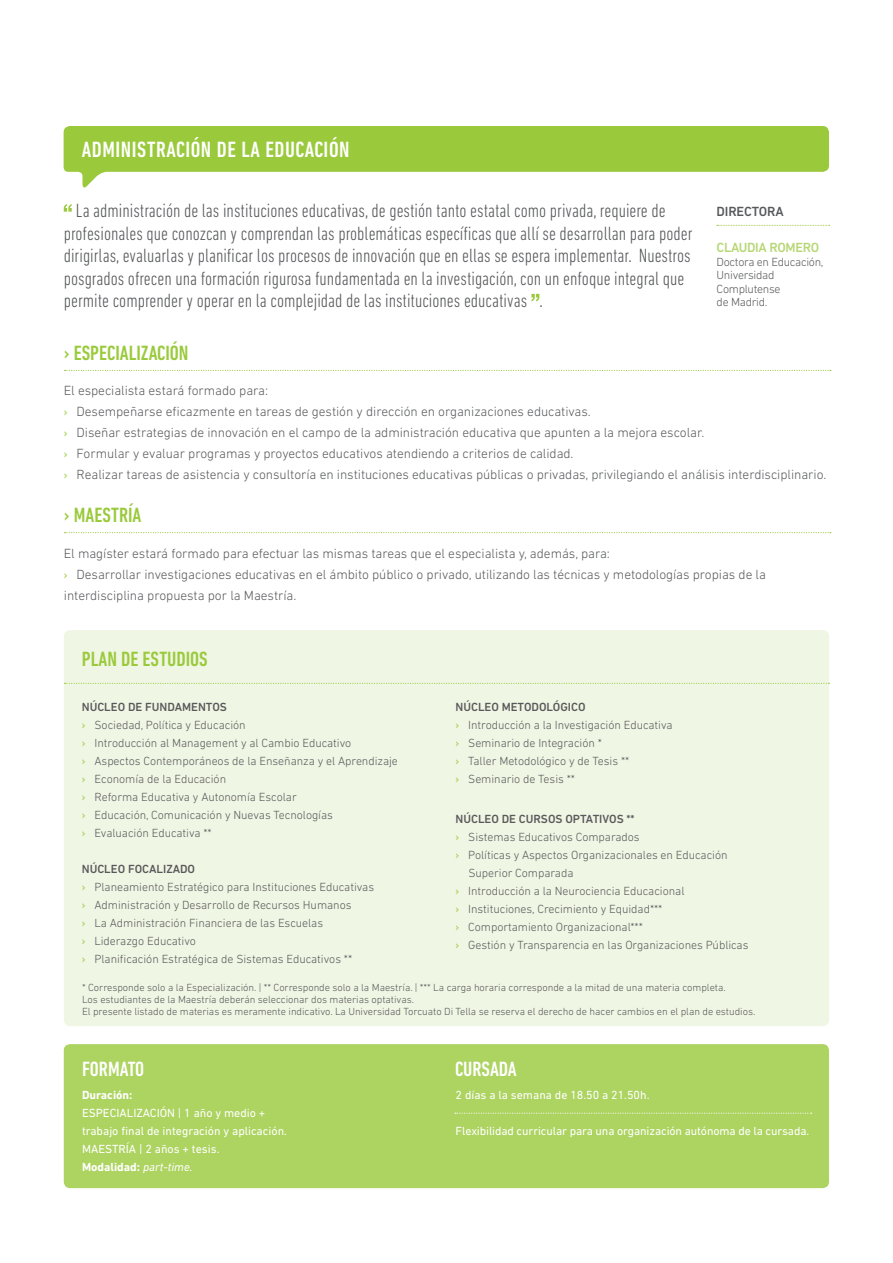
<style>
.page{position:relative;width:893px;height:1263px;background:#fff}
.page>*{position:absolute;margin:0;border:0;box-sizing:border-box;transform-origin:0 0}
.t1{font:500 condensed 22.5px "DIN Next LT Pro";letter-spacing:.025em;color:#fff}
.t2{font:500 condensed 21px "DIN Next LT Pro";color:#9aca3c}
.t3{font:500 condensed 21px "DIN Next LT Pro";color:#fff}
.t4{font:300 condensed 19.5px/22.5px "DIN Next LT Pro";color:#58595b}
.t5{font:300 13.5px/21px "DIN Next LT Pro";letter-spacing:-.005em;color:#58595b}
.t6{font:500 13.5px "DIN Next LT Pro";letter-spacing:-.025em;color:#b7d776}
.t7{font:500 13.5px "DIN Next LT Pro";letter-spacing:-.005em;color:#58595b}
.t8{font:300 12px/18px "DIN Next LT Pro";letter-spacing:-.005em;color:#58595b}
.t9{font:12px/18px "DIN Next LT Pro";color:#fff}
.t10{font:300 12px/13.5px "DIN Next LT Pro";letter-spacing:-.025em;color:#58595b}
.t11{font:500 12px "DIN Next LT Pro";color:#58595b}
.t12{font:700 12px "DIN Next LT Pro";color:#fff}
.t13{font:300 10.5px/12px "DIN Next LT Pro";letter-spacing:-.005em;color:#58595b}
.s1{font-weight:500;font-size:12px;color:#add361}
.s2{font-weight:500}
.s3{font-weight:500;color:#add361}
.s4{font-weight:700}
.s5{font-style:italic}
</style>
<div class="page">
<svg style="left:65px;top:370px;width:766px;height:1px"></svg>
<div style="left:64px;top:630px;width:765px;height:396px;background:#f0f6e4;border-radius:6px"></div>
<svg style="left:65px;top:683px;width:764px;height:1px"></svg>
<svg style="left:64px;top:204px;width:8px;height:8px"></svg>
<svg style="left:531px;top:294px;width:8px;height:7px"></svg>
<svg style="left:717px;top:225px;width:113px;height:1px"></svg>
<svg style="left:65px;top:532px;width:766px;height:1px"></svg>
<div style="left:64px;top:1044px;width:765px;height:144px;background:#add361;border-radius:6px"></div>
<svg style="left:64px;top:126px;width:765px;height:62px;fill:#9aca3c"></svg>
<svg style="left:455px;top:1112px;width:357px;height:2px"></svg>
<h1 class="t1" style="left:82px;top:136px;width:269px">ADMINISTRACIÓN DE LA EDUCACIÓN</h1>
<p class="t4" style="left:64px;top:199px;width:630px;text-indent:12px">La administración de las instituciones educativas, de gestión tanto estatal como privada, requiere de profesionales que conozcan y comprendan las problemáticas específicas que allí se desarrollan para poder dirigirlas, evaluarlas y planificar los procesos de innovación que en ellas se espera implementar. Nuestros posgrados ofrecen una formación rigurosa fundamentada en la investigación, con un enfoque integral que permite comprender y operar en la complejidad de las instituciones educativas .</p>
<p class="t7" style="left:716px;top:204px;width:69px">DIRECTORA</p>
<p class="t6" style="left:717px;top:240px;width:104px">CLAUDIA ROMERO</p>
<p class="t10" style="left:717px;top:255px;width:108px">Doctora en Educación,<br>Universidad<br>Complutense<br>de Madrid.</p>
<h2 class="t2" style="left:64px;top:341px;width:126px">› ESPECIALIZACIÓN</h2>
<p class="t5" style="left:64px;top:380px;width:764px">El especialista estará formado para:<br><span class="s1">›</span> Desempeñarse eficazmente en tareas de gestión y dirección en organizaciones educativas.<br><span class="s1">›</span> Diseñar estrategias de innovación en el campo de la administración educativa que apunten a la mejora escolar.<br><span class="s1">›</span> Formular y evaluar programas y proyectos educativos atendiendo a criterios de calidad.<br><span class="s1">›</span> Realizar tareas de asistencia y consultoría en instituciones educativas públicas o privadas, privilegiando el análisis interdisciplinario.</p>
<h2 class="t2" style="left:64px;top:503px;width:79px">› MAESTRÍA</h2>
<p class="t5" style="left:64px;top:542px;width:704px">El magíster estará formado para efectuar las mismas tareas que el especialista y, además, para:<br><span class="s1">›</span> Desarrollar investigaciones educativas en el ámbito público o privado, utilizando las técnicas y metodologías propias de la interdisciplina propuesta por la Maestría.</p>
<h2 class="t2" style="left:82px;top:647px;width:127px">PLAN DE ESTUDIOS</h2>
<p class="t8" style="left:82px;top:698px;width:318px"><span class="s2">NÚCLEO DE FUNDAMENTOS<br></span><span class="s3">›</span> Sociedad, Política y Educación<br><span class="s3">›</span> Introducción al Management y al Cambio Educativo<br><span class="s3">›</span> Aspectos Contemporáneos de la Enseñanza y el Aprendizaje <span class="s3">›</span> Economía de la Educación<br><span class="s3">›</span> Reforma Educativa y Autonomía Escolar<br><span class="s3">›</span> Educación, Comunicación y Nuevas Tecnologías<br><span class="s3">›</span> Evaluación Educativa **</p>
<p class="t8" style="left:82px;top:860px;width:294px"><span class="s2">NÚCLEO FOCALIZADO<br></span><span class="s3">›</span> Planeamiento Estratégico para Instituciones Educativas <span class="s3">›</span> Administración y Desarrollo de Recursos Humanos<br><span class="s3">›</span> La Administración Financiera de las Escuelas<br><span class="s3">›</span> Liderazgo Educativo<br><span class="s3">›</span> Planificación Estratégica de Sistemas Educativos **</p>
<p class="t8" style="left:455px;top:698px;width:219px"><span class="s2">NÚCLEO METODOLÓGICO<br></span><span class="s3">›</span> Introducción a la Investigación Educativa <span class="s3">›</span> Seminario de Integración *<br><span class="s3">›</span> Taller Metodológico y de Tesis **<br><span class="s3">›</span> Seminario de Tesis **</p>
<p class="t11" style="left:455px;top:812px;width:181px">NÚCLEO DE CURSOS OPTATIVOS **</p>
<p class="t8" style="left:455px;top:828px;width:186px"><span class="s3">›</span> Sistemas Educativos Comparados</p>
<p class="t8" style="left:455px;top:846px;width:274px"><span class="s3">›</span> Políticas y Aspectos Organizacionales en Educación</p>
<p class="t8" style="left:468px;top:864px;width:107px">Superior Comparada</p>
<p class="t8" style="left:455px;top:882px;width:230px"><span class="s3">›</span> Introducción a la Neurociencia Educacional</p>
<p class="t8" style="left:455px;top:900px;width:208px"><span class="s3">›</span> Instituciones, Crecimiento y Equidad***</p>
<p class="t8" style="left:455px;top:918px;width:189px"><span class="s3">›</span> Comportamiento Organizacional***</p>
<p class="t8" style="left:455px;top:936px;width:294px"><span class="s3">›</span> Gestión y Transparencia en las Organizaciones Públicas</p>
<p class="t13" style="left:82px;top:981px;width:675px">* Corresponde solo a la Especialización. | ** Corresponde solo a la Maestría. | *** La carga horaria corresponde a la mitad de una materia completa.<br>Los estudiantes de la Maestría deberán seleccionar dos materias optativas.<br>El presente listado de materias es meramente indicativo. La Universidad Torcuato Di Tella se reserva el derecho de hacer cambios en el plan de estudios.</p>
<h2 class="t3" style="left:82px;top:1057px;width:64px">FORMATO</h2>
<h2 class="t3" style="left:455px;top:1057px;width:63px">CURSADA</h2>
<p class="t12" style="left:82px;top:1088px;width:52px">Duración:</p>
<p class="t9" style="left:82px;top:1103px;width:207px">ESPECIALIZACIÓN | 1 año y medio + trabajo final de integración y aplicación.<br>MAESTRÍA | 2 años + tesis.<br><span class="s4">Modalidad:</span> <span class="s5">part-time.</span></p>
<p class="t9" style="left:456px;top:1085px;width:195px">2 días a la semana de 18.50 a 21.50h.</p>
<p class="t9" style="left:456px;top:1121px;width:355px">Flexibilidad curricular para una organización autónoma de la cursada.</p>
</div>
